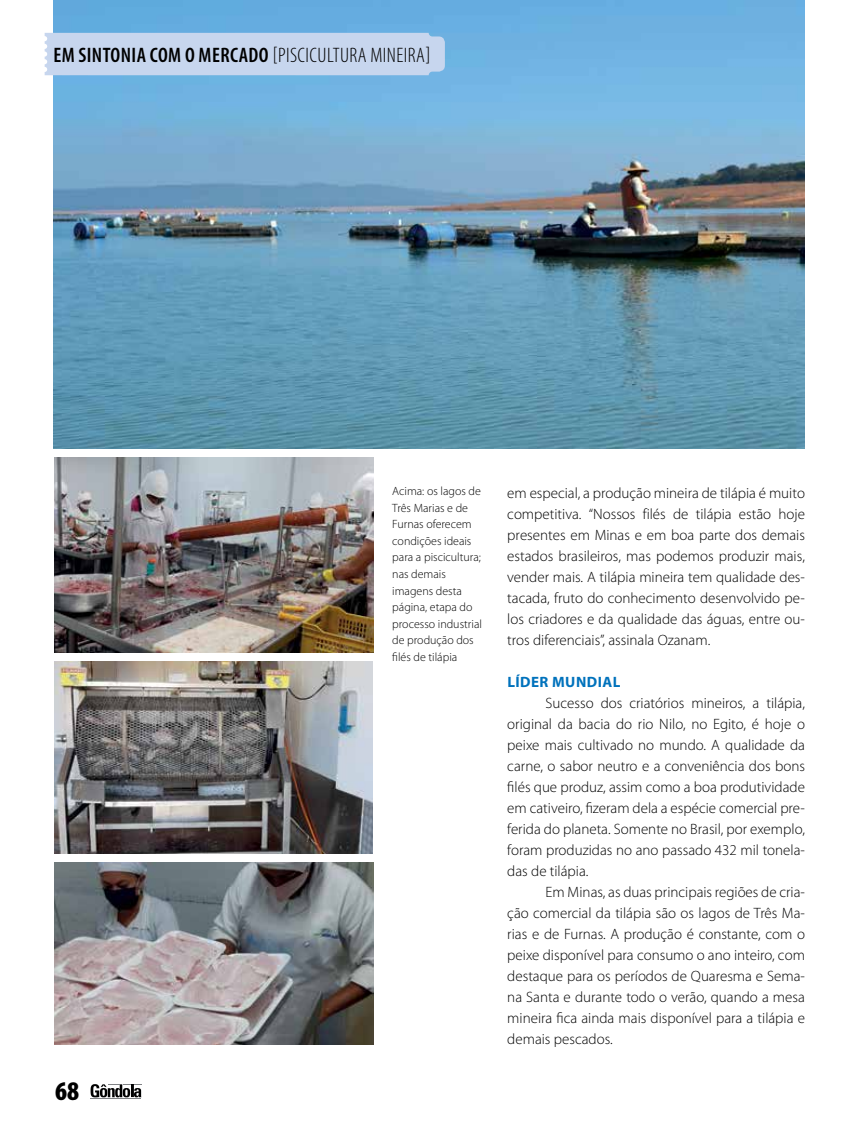
<style>
.page{position:relative;width:859px;height:1132px;background:#fff}
.page>*{position:absolute;margin:0;border:0;box-sizing:border-box;transform-origin:0 0}
.t1{font:900 condensed 27px "Myriad Pro";color:#000}
.t2{font:600 condensed 21px "Myriad Pro";letter-spacing:.02em;color:#000}
.t3{font:300 15px/21px "Myriad Pro";color:#000;text-align:justify}
.t4{font:700 15px "Myriad Pro";letter-spacing:.03em;color:#0072bc}
.t5{font:300 12px/16.5px "Myriad Pro";color:#000}
.s1{font-weight:300}
</style>
<div class="page">
<svg style="left:91px;top:1084px;width:50px;height:13px"></svg>
<hr style="left:91px;top:1097px;width:50px;height:1px;background:#808285">
<img style="left:53px;top:0;width:751px;height:448px">
<div style="left:45px;top:33px;width:400px;height:42px;background:#c7d6ee"></div>
<img style="left:54px;top:457px;width:319px;height:195px">
<img style="left:54px;top:661px;width:318px;height:192px">
<img style="left:54px;top:862px;width:319px;height:182px">
<h2 class="t2" style="left:53px;top:42px;width:379px">EM SINTONIA COM O MERCADO <span class="s1">[PISCICULTURA MINEIRA]</span></h2>
<h1 class="t1" style="left:55px;top:1073px;width:25px">68</h1>
<p class="t5" style="left:392px;top:483px;width:91px">Acima: os lagos de<br>Três Marias e de<br>Furnas oferecem condições ideais para a piscicultura; nas demais imagens desta página, etapa do processo industrial de produção dos filés de tilápia</p>
<p class="t3" style="left:507px;top:482px;width:299px">em especial, a produção mineira de tilápia é muito competitiva. “Nossos filés de tilápia estão hoje presentes em Minas e em boa parte dos demais estados brasileiros, mas podemos produzir mais, vender mais. A tilápia mineira tem qualidade des&shy;tacada, fruto do conhecimento desenvolvido pe&shy;los criadores e da qualidade das águas, entre ou&shy;tros diferenciais”, assinala Ozanam.</p>
<p class="t4" style="left:507px;top:671px;width:114px">LÍDER MUNDIAL</p>
<p class="t3" style="left:507px;top:692px;width:299px;text-indent:38px">Sucesso dos criatórios mineiros, a tilápia, original da bacia do rio Nilo, no Egito, é hoje o peixe mais cultivado no mundo. A qualidade da carne, o sabor neutro e a conveniência dos bons filés que produz, assim como a boa produtividade em cativeiro, fizeram dela a espécie comercial pre&shy;ferida do planeta. Somente no Brasil, por exemplo, foram produzidas no ano passado 432 mil tonela&shy;das de tilápia.</p>
<p class="t3" style="left:507px;top:881px;width:299px;text-indent:38px">Em Minas, as duas principais regiões de cria&shy;ção comercial da tilápia são os lagos de Três Ma&shy;rias e de Furnas. A produção é constante, com o peixe disponível para consumo o ano inteiro, com destaque para os períodos de Quaresma e Sema&shy;na Santa e durante todo o verão, quando a mesa mineira fica ainda mais disponível para a tilápia e demais pescados.</p>
</div>
